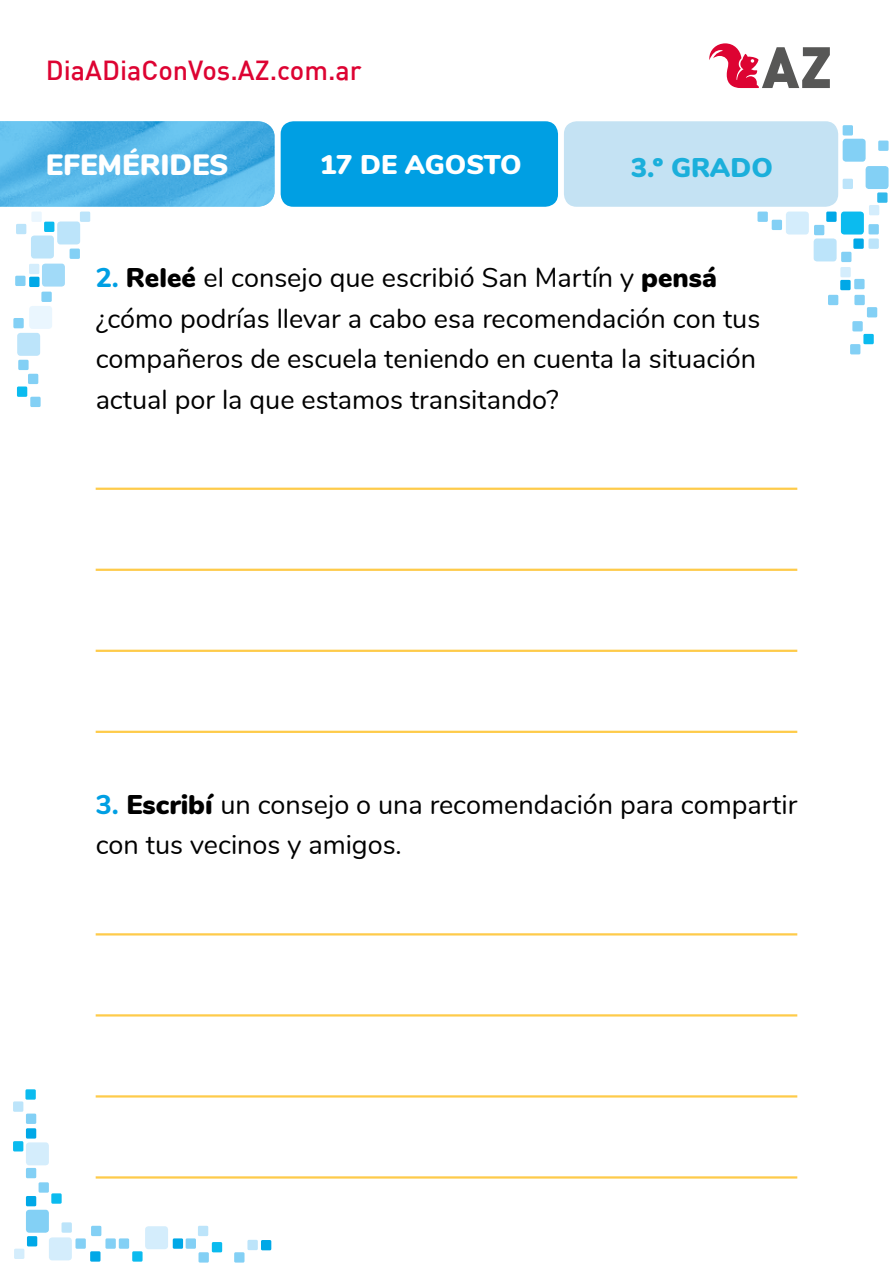
<style>
.page{position:relative;width:893px;height:1276px;background:#fff}
.page>*{position:absolute;margin:0;border:0;box-sizing:border-box;transform-origin:0 0}
.t1{font:900 29.25px "Nunito";color:#fff}
.t2{font:27px/40.5px "Nunito";color:#000}
.t3{font:500 27px "DIN";color:#dd0332}
.t4{font:900 27px "Nunito";color:#fff}
.t5{font:900 27px "Nunito";color:#1bafdb}
.s1{font-weight:800;color:#009fe3}
.s2{font-weight:900}
</style>
<div class="page">
<div style="left:145px;top:1226px;width:23px;height:23px;background:#d4edfc;border-radius:3px"></div>
<div style="left:90px;top:1251px;width:10px;height:10px;background:#00a8e7"></div>
<div style="left:75px;top:1238px;width:11px;height:10px;background:#83d0f5"></div>
<div style="left:105px;top:1238px;width:11px;height:10px;background:#83d0f5"></div>
<div style="left:119px;top:1238px;width:10px;height:10px;background:#83d0f5"></div>
<div style="left:132px;top:1251px;width:11px;height:10px;background:#0bbbef"></div>
<div style="left:186px;top:1238px;width:10px;height:10px;background:#83d0f5"></div>
<div style="left:173px;top:1238px;width:10px;height:10px;background:#00a8e7"></div>
<div style="left:261px;top:1240px;width:10px;height:10px;background:#00a8e7"></div>
<div style="left:91px;top:1225px;width:10px;height:11px;background:#83d0f5"></div>
<div style="left:198px;top:1225px;width:10px;height:11px;background:#bce4fa"></div>
<div style="left:26px;top:1209px;width:23px;height:23px;background:#83d0f5;border-radius:3px"></div>
<div style="left:49px;top:1237px;width:23px;height:23px;background:#d4edfc;border-radius:3px"></div>
<div style="left:26px;top:1142px;width:23px;height:23px;background:#d4edfc;border-radius:3px"></div>
<div style="left:26px;top:1196px;width:10px;height:10px;background:#00a8e7"></div>
<div style="left:26px;top:1168px;width:10px;height:10px;background:#83d0f5"></div>
<div style="left:62px;top:1222px;width:10px;height:10px;background:#bce4fa"></div>
<div style="left:27px;top:1236px;width:10px;height:10px;background:#00a8e7"></div>
<div style="left:14px;top:1248px;width:10px;height:11px;background:#d4edfc"></div>
<div style="left:13px;top:1141px;width:10px;height:10px;background:#0bbbef"></div>
<div style="left:26px;top:1113px;width:10px;height:11px;background:#83d0f5"></div>
<div style="left:26px;top:1128px;width:10px;height:10px;background:#00a8e7"></div>
<div style="left:51px;top:1193px;width:11px;height:10px;background:#0bbbef"></div>
<div style="left:39px;top:1182px;width:10px;height:10px;background:#83d0f5"></div>
<div style="left:814px;top:238px;width:23px;height:23px;background:#bce4fa;border-radius:3px"></div>
<div style="left:786px;top:211px;width:23px;height:23px;background:#d4edfc;border-radius:3px"></div>
<div style="left:841px;top:211px;width:23px;height:23px;background:#0bbbef;border-radius:3px"></div>
<div style="left:867px;top:307px;width:10px;height:10px;background:#83d0f5"></div>
<div style="left:854px;top:295px;width:11px;height:10px;background:#83d0f5"></div>
<div style="left:868px;top:238px;width:11px;height:11px;background:#bce4fa"></div>
<div style="left:868px;top:224px;width:11px;height:10px;background:#83d0f5"></div>
<div style="left:854px;top:279px;width:10px;height:10px;background:#83d0f5"></div>
<div style="left:828px;top:295px;width:10px;height:10px;background:#83d0f5"></div>
<div style="left:814px;top:225px;width:10px;height:10px;background:#83d0f5"></div>
<div style="left:840px;top:280px;width:11px;height:10px;background:#00a8e7"></div>
<div style="left:826px;top:211px;width:11px;height:11px;background:#00a8e7"></div>
<div style="left:840px;top:267px;width:11px;height:10px;background:#d4edfc"></div>
<div style="left:757px;top:211px;width:11px;height:11px;background:#83d0f5"></div>
<div style="left:772px;top:220px;width:10px;height:10px;background:#83d0f5"></div>
<div style="left:841px;top:252px;width:10px;height:10px;background:#83d0f5"></div>
<div style="left:853px;top:238px;width:11px;height:11px;background:#00a8e7"></div>
<div style="left:850px;top:344px;width:10px;height:10px;background:#83d0f5"></div>
<div style="left:863px;top:334px;width:11px;height:10px;background:#0bbbef"></div>
<div style="left:852px;top:321px;width:11px;height:10px;background:#83d0f5"></div>
<div style="left:57px;top:221px;width:23px;height:23px;background:#bce4fa;border-radius:3px"></div>
<div style="left:31px;top:235px;width:23px;height:23px;background:#bce4fa;border-radius:3px"></div>
<div style="left:44px;top:222px;width:10px;height:10px;background:#0bbbef"></div>
<div style="left:31px;top:211px;width:11px;height:11px;background:#eaf6fe"></div>
<div style="left:80px;top:211px;width:10px;height:11px;background:#bce4fa"></div>
<div style="left:17px;top:333px;width:23px;height:23px;background:#bce4fa;border-radius:3px"></div>
<div style="left:29px;top:306px;width:23px;height:23px;background:#eaf6fe;border-radius:3px"></div>
<div style="left:42px;top:264px;width:23px;height:22px;background:#a1daf8;border-radius:3px"></div>
<div style="left:18px;top:360px;width:11px;height:10px;background:#83d0f5"></div>
<div style="left:13px;top:318px;width:11px;height:10px;background:#83d0f5"></div>
<div style="left:16px;top:224px;width:10px;height:10px;background:#bce4fa"></div>
<div style="left:70px;top:248px;width:10px;height:11px;background:#83d0f5"></div>
<div style="left:15px;top:276px;width:11px;height:10px;background:#83d0f5"></div>
<div style="left:41px;top:292px;width:11px;height:10px;background:#83d0f5"></div>
<div style="left:29px;top:277px;width:11px;height:10px;background:#00a8e7"></div>
<div style="left:29px;top:264px;width:10px;height:10px;background:#d4edfc"></div>
<div style="left:30px;top:397px;width:11px;height:10px;background:#83d0f5"></div>
<div style="left:17px;top:386px;width:10px;height:11px;background:#0bbbef"></div>
<div style="left:28px;top:374px;width:10px;height:10px;background:#83d0f5"></div>
<div style="left:13px;top:1101px;width:10px;height:10px;background:#bce4fa"></div>
<div style="left:25px;top:1089px;width:11px;height:10px;background:#0bbbef"></div>
<div style="left:247px;top:1239px;width:11px;height:11px;background:#bce4fa"></div>
<div style="left:199px;top:1252px;width:10px;height:10px;background:#83d0f5"></div>
<div style="left:234px;top:1252px;width:10px;height:10px;background:#83d0f5"></div>
<div style="left:212px;top:1242px;width:10px;height:10px;background:#0bbbef"></div>
<div style="left:866px;top:166px;width:22px;height:23px;background:#83d0f5;border-radius:3px"></div>
<div style="left:843px;top:139px;width:23px;height:23px;background:#83d0f5;border-radius:3px"></div>
<div style="left:878px;top:141px;width:10px;height:10px;background:#83d0f5"></div>
<div style="left:843px;top:179px;width:10px;height:10px;background:#bce4fa"></div>
<div style="left:877px;top:192px;width:10px;height:11px;background:#33b9eb"></div>
<div style="left:869px;top:205px;width:10px;height:10px;background:#d4edfc"></div>
<div style="left:843px;top:125px;width:10px;height:10px;background:#83d0f5"></div>
<div style="left:281px;top:121px;width:277px;height:86px;background:#009fe3;border-radius:13px"></div>
<img style="left:0;top:121px;width:275px;height:86px">
<div style="left:564px;top:121px;width:274px;height:86px;background:#c4e2f3;border-radius:13px"></div>
<svg style="left:709px;top:43px;width:121px;height:45px"></svg>
<hr style="left:96px;top:487px;width:701px;height:3px;background:#fecb4a">
<hr style="left:96px;top:568px;width:701px;height:3px;background:#fecb4a">
<hr style="left:96px;top:649px;width:701px;height:3px;background:#fecb4a">
<hr style="left:96px;top:730px;width:701px;height:3px;background:#fecb4a">
<hr style="left:96px;top:933px;width:701px;height:2px;background:#fecb4a">
<hr style="left:96px;top:1014px;width:701px;height:2px;background:#fecb4a">
<hr style="left:96px;top:1095px;width:701px;height:2px;background:#fecb4a">
<hr style="left:96px;top:1176px;width:701px;height:2px;background:#fecb4a">
<p class="t3" style="left:46px;top:53px;width:317px">DiaADiaConVos.AZ.com.ar</p>
<p class="t1" style="left:46px;top:143px;width:184px">EFEMÉRIDES</p>
<p class="t4" style="left:320px;top:145px;width:203px">17 DE AGOSTO</p>
<p class="t5" style="left:631px;top:147px;width:143px">3.º GRADO</p>
<p class="t2" style="left:96px;top:256px;width:666px"><span class="s1">2.</span> <span class="s2">Releé</span> el consejo que escribió San Martín y <span class="s2">pensá </span>¿cómo podrías llevar a cabo esa recomendación con tus compañeros de escuela teniendo en cuenta la situación actual por la que estamos transitando?</p>
<p class="t2" style="left:96px;top:783px;width:703px"><span class="s1">3.</span> <span class="s2">Escribí</span> un consejo o una recomendación para compartir con tus vecinos y amigos.</p>
</div>
